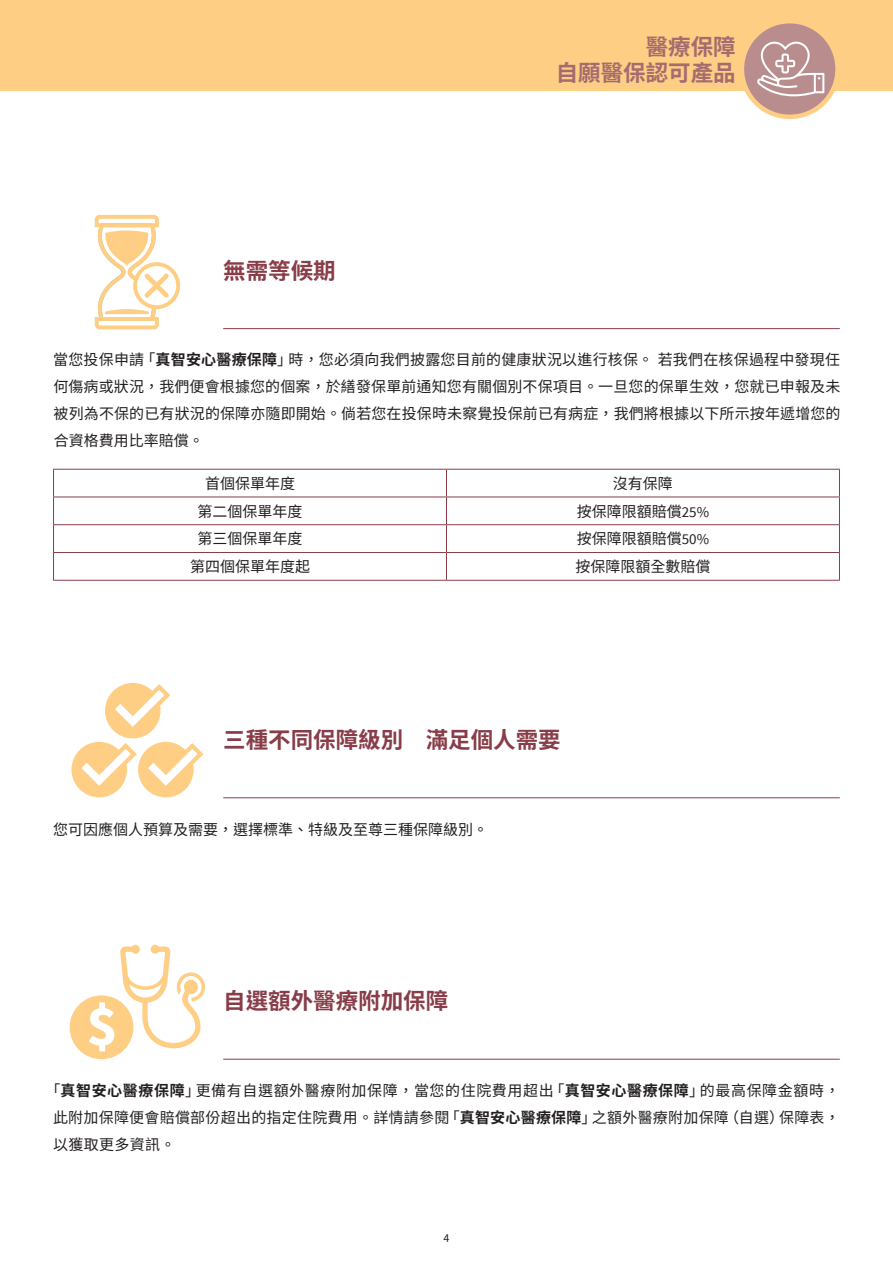
<style>
.page{position:relative;width:893px;height:1263px;background:#fff}
.page>*{position:absolute;margin:0;border:0;box-sizing:border-box;transform-origin:0 0}
.t1{font:700 22.5px "Source Han Sans TW";color:#883d48}
.t2{font:700 22.5px/25.5px "Source Han Sans TW";color:#a46c6f;text-align:right}
.t3{font:15px/27px "Source Han Sans TW";color:#231f20;text-align:justify}
.t4{font:12px "Source Sans Pro";color:#231f20}
.s1{font-weight:700}
.s2{font-family:"Source Sans Pro"}
</style>
<div class="page">
<hr style="left:223px;top:328px;width:617px;height:1px;background:#883d48">
<hr style="left:53px;top:469px;width:393px;height:1px;background:#883d48">
<hr style="left:446px;top:469px;width:394px;height:1px;background:#883d48">
<hr style="left:53px;top:497px;width:393px;height:1px;background:#883d48">
<hr style="left:446px;top:497px;width:394px;height:1px;background:#883d48">
<hr style="left:53px;top:524px;width:393px;height:1px;background:#883d48">
<hr style="left:446px;top:524px;width:394px;height:1px;background:#883d48">
<hr style="left:53px;top:552px;width:393px;height:1px;background:#883d48">
<svg style="left:53px;top:470px;width:1px;height:110px"></svg>
<hr style="left:446px;top:552px;width:394px;height:1px;background:#883d48">
<svg style="left:446px;top:470px;width:1px;height:110px"></svg>
<svg style="left:839px;top:470px;width:1px;height:110px"></svg>
<hr style="left:53px;top:580px;width:393px;height:1px;background:#883d48">
<hr style="left:446px;top:580px;width:394px;height:1px;background:#883d48">
<hr style="left:223px;top:797px;width:617px;height:1px;background:#883d48">
<hr style="left:223px;top:1059px;width:617px;height:1px;background:#883d48">
<svg style="left:135px;top:264px;width:43px;height:43px"></svg>
<div style="left:133px;top:262px;width:47px;height:47px;border:4px solid #fece84;border-radius:50%"></div>
<svg style="left:94px;top:214px;width:75px;height:116px"></svg>
<div style="left:71px;top:742px;width:56px;height:55px;border:5px solid #fece84;border-radius:50%"></div>
<svg style="left:73px;top:683px;width:131px;height:111px"></svg>
<svg style="left:120px;top:945px;width:85px;height:103px"></svg>
<div style="left:70px;top:995px;width:63px;height:64px;background:#fece84;border-radius:50%"></div>
<svg style="left:89px;top:1002px;width:25px;height:49px"></svg>
<div style="left:0;top:0;width:893px;height:90px;background:#fece84"></div>
<svg style="left:742px;top:21px;width:96px;height:96px;background:#c3968c"></svg>
<div style="left:740px;top:19px;width:100px;height:100px;border:4px solid #fece84;border-radius:50%"></div>
<svg style="left:757px;top:42px;width:67px;height:58px;background:#c7a4a5"></svg>
<h1 class="t1" style="left:223px;top:258px;width:114px">無需等候期</h1>
<h1 class="t2" style="left:556px;top:35px;width:181px">醫療保障<br>自願醫保認可產品</h1>
<p class="t3" style="left:53px;top:347px;width:789px">當您投保申請「<span class="s1">真智安心醫療保障</span>」時，您必須向我們披露您目前的健康狀況以進行核保。若我們在核保過程中發現任何傷病或狀況，我們便會根據您的個案，於繕發保單前通知您有關個別不保項目。一旦您的保單生效，您就已申報及未被列為不保的已有狀況的保障亦隨即開始。倘若您在投保時未察覺投保前已有病症，我們將根據以下所示按年遞增您的合資格費用比率賠償。</p>
<p class="t3" style="left:205px;top:470px;width:91px">首個保單年度</p>
<p class="t3" style="left:613px;top:470px;width:61px">沒有保障</p>
<p class="t3" style="left:197px;top:498px;width:106px">第二個保單年度</p>
<p class="t3" style="left:577px;top:498px;width:134px">按保障限額賠償<span class="s2">25%</span></p>
<p class="t3" style="left:197px;top:526px;width:106px">第三個保單年度</p>
<p class="t3" style="left:577px;top:526px;width:134px">按保障限額賠償<span class="s2">50%</span></p>
<p class="t3" style="left:190px;top:553px;width:121px">第四個保單年度起</p>
<p class="t3" style="left:575px;top:553px;width:136px">按保障限額全數賠償</p>
<h1 class="t1" style="left:223px;top:727px;width:339px">三種不同保障級別 滿足個人需要</h1>
<p class="t3" style="left:53px;top:816px;width:437px">您可因應個人預算及需要，選擇標準、特級及至尊三種保障級別。</p>
<h1 class="t1" style="left:223px;top:988px;width:227px">自選額外醫療附加保障</h1>
<p class="t3" style="left:53px;top:1077px;width:788px;text-indent:-8px">「<span class="s1">真智安心醫療保障</span>」更備有自選額外醫療附加保障，當您的住院費用超出「<span class="s1">真智安心醫療保障</span>」的最高保障金額時，此附加保障便會賠償部份超出的指定住院費用。詳情請參閱「<span class="s1">真智安心醫療保障</span>」之額外醫療附加保障（自選）保障表，以獲取更多資訊。</p>
<p class="t4" style="left:443px;top:1230px;width:7px">4</p>
</div>
